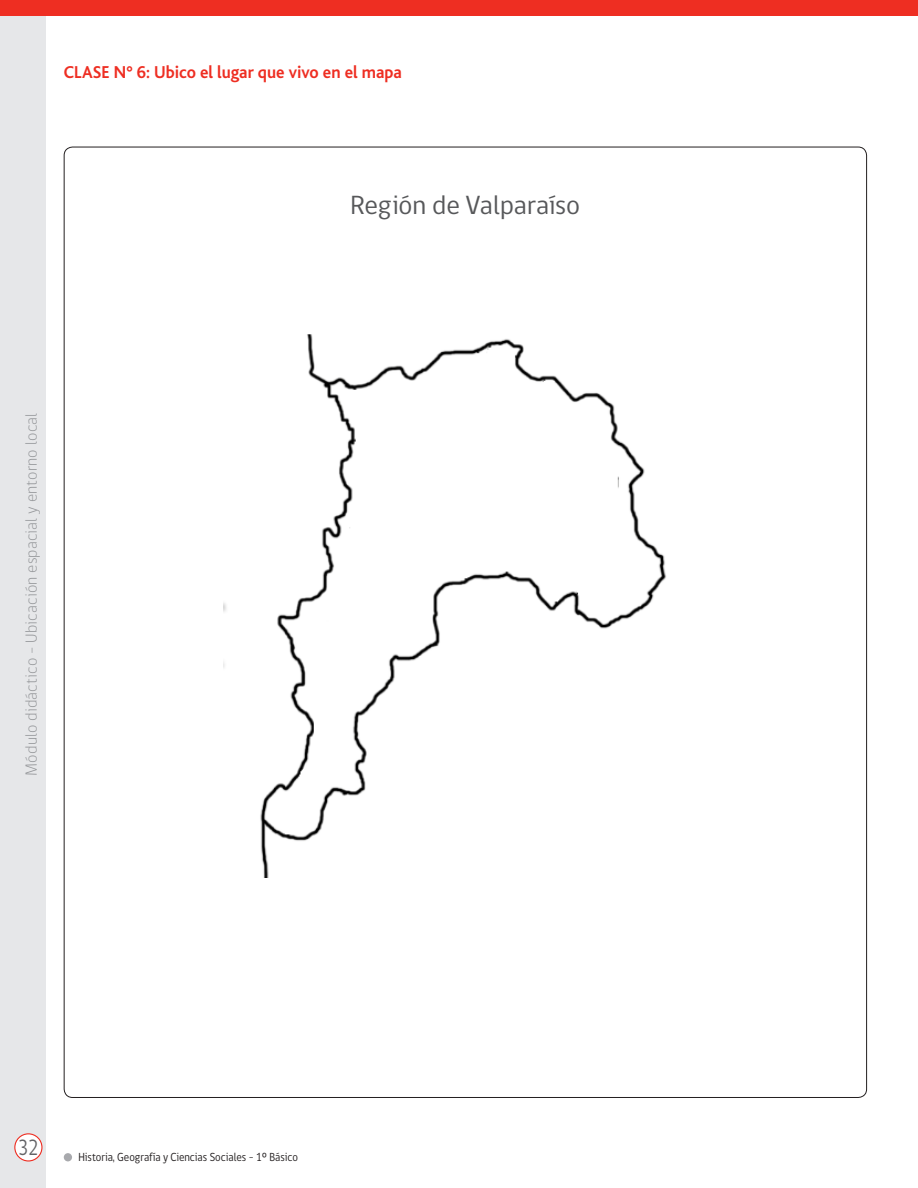
<style>
.page{position:relative;width:918px;height:1188px;background:#fff}
.page>*{position:absolute;margin:0;border:0;box-sizing:border-box;transform-origin:0 0}
.texto_clase{font:27px "gob CL";color:#57585a}
.t1{font:22.5px "gob CL";color:#636366;scale:.8 1}
.texto_clase-2{font:700 18px "Bliss";color:#ee2e22;scale:.95 1}
.t2{font:300 16.5px "gob CL";letter-spacing:.01em;color:#939598}
.t3{font:12px "gob CL";color:#231f20;scale:.9 1}
</style>
<div class="page">
<div style="left:0;top:0;width:45px;height:1188px;background:#e6e7e9"></div>
<div style="left:64px;top:1153px;width:8px;height:8px;background:#a8a9ad;border-radius:50%"></div>
<div style="left:15px;top:1134px;width:27px;height:27px;background:#fff;border-radius:50%"></div>
<div style="left:14px;top:1133px;width:29px;height:29px;border:1px solid #ee2e22;border-radius:50%"></div>
<div style="left:0;top:0;width:918px;height:15px;background:#ee2e22"></div>
<img style="left:223px;top:334px;width:443px;height:544px">
<p class="texto_clase-2" style="left:64px;top:62px;width:358px">CLASE N° 6: Ubico el lugar que vivo en el mapa</p>
<p class="texto_clase" style="left:351px;top:187px;width:231px">Región de Valparaíso</p>
<p class="t2" style="left:20px;top:776px;width:365px;rotate:-90deg">Módulo didáctico - Ubicación espacial y entorno local</p>
<h2 class="t1" style="left:18px;top:1132px;width:26px">32</h2>
<p class="t3" style="left:78px;top:1149px;width:246px">Historia, Geografía y Ciencias Sociales - 1º Básico</p>
</div>
